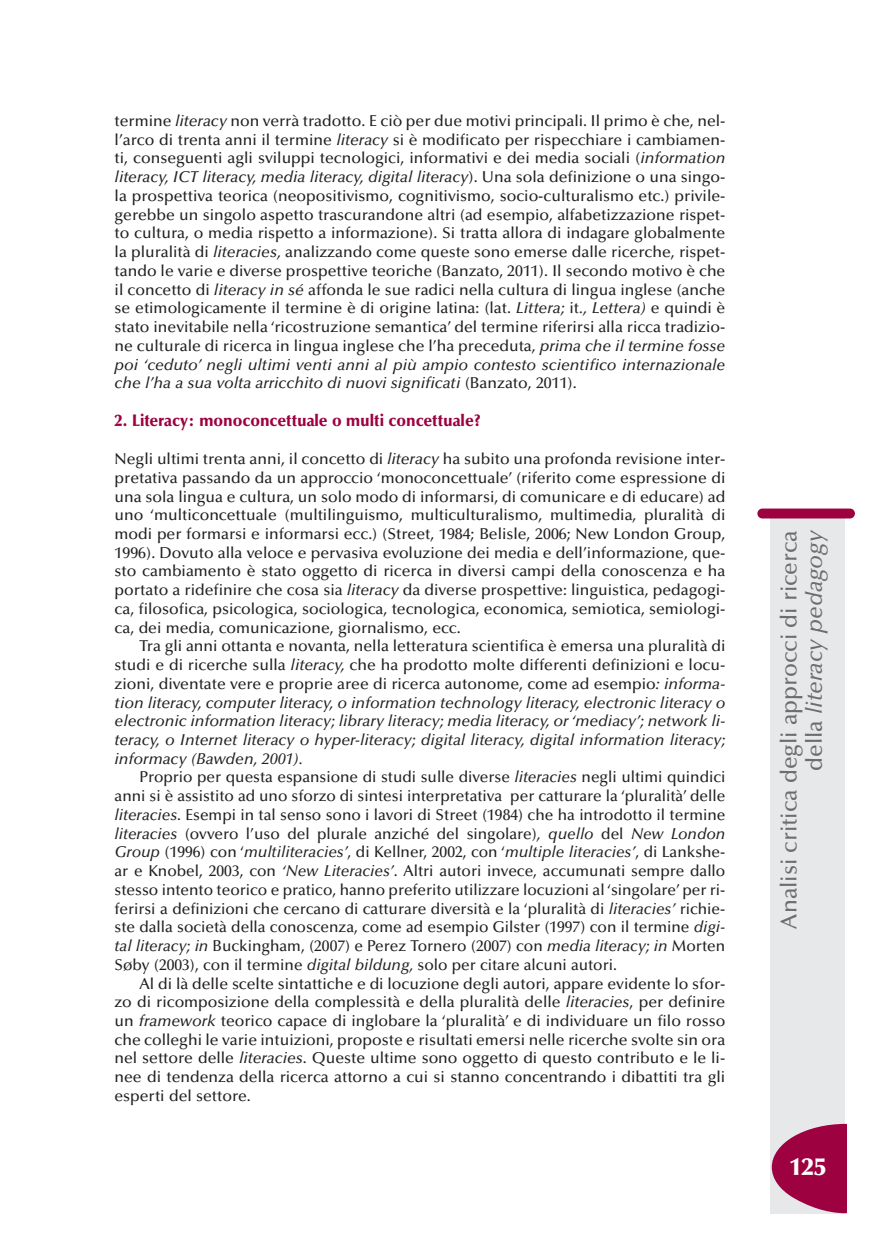
<style>
.page{position:relative;width:869px;height:1241px;background:#fff}
.page>*{position:absolute;margin:0;border:0;box-sizing:border-box;transform-origin:0 0}
.t1{font:900 24.5px "Optima";color:#fff}
.t2{font:500 22.75px/25px "Optima";color:#6c6d70;text-align:right}
.t3{font:900 16.62px "Optima";color:#9d0140;scale:.95 1}
.t4{font:500 15.75px/18.7px "Optima";color:#231f20;text-align:justify}
.t5{font:italic 500 15.75px/18.7px "Optima";color:#231f20;text-align:justify}
.s1{font-style:italic}
.s2{font-style:normal}
</style>
<div class="page">
<div style="left:770px;top:516px;width:74px;height:697px;background:#e7e8e9"></div>
<div style="left:757px;top:508px;width:97px;height:10px;background:#9d0140;border-radius:5px"></div>
<svg style="left:771px;top:1123px;width:76px;height:89px"></svg>
<p class="t4" style="left:114px;top:113px;width:612px">termine <span class="s1">literacy</span> non verrà tradotto. E ciò per due motivi principali. Il primo è che, nel&shy;l’arco di trenta anni il termine <span class="s1">literacy</span> si è modificato per rispecchiare i cambiamen&shy;ti, conseguenti agli sviluppi tecnologici, informativi e dei media sociali (<span class="s1">information literacy, ICT literacy, media literacy, digital literacy</span>). Una sola definizione o una singo&shy;la prospettiva teorica (neopositivismo, cognitivismo, socio-culturalismo etc.) privile&shy;gerebbe un singolo aspetto trascurandone altri (ad esempio, alfabetizzazione rispet&shy;to cultura, o media rispetto a informazione). Si tratta allora di indagare globalmente la pluralità di <span class="s1">literacies,</span> analizzando come queste sono emerse dalle ricerche, rispet&shy;tando le varie e diverse prospettive teoriche (Banzato, 2011). Il secondo motivo è che il concetto di <span class="s1">literacy in sé</span> affonda le sue radici nella cultura di lingua inglese (anche se etimologicamente il termine è di origine latina: (lat. <span class="s1">Littera;</span> it<span class="s1">., Lettera)</span> e quindi è stato inevitabile nella ‘ricostruzione semantica’ del termine riferirsi alla ricca tradizio&shy;ne culturale di ricerca in lingua inglese che l’ha preceduta, <span class="s1">prima che il termine fosse poi ‘ceduto’ negli ultimi venti anni al più ampio contesto scientifico internazionale che l’ha a sua volta arricchito di nuovi significati</span> (Banzato, 2011).</p>
<p class="t3" style="left:115px;top:414px;width:387px">2. Literacy: monoconcettuale o multi concettuale?</p>
<p class="t4" style="left:115px;top:451px;width:612px">Negli ultimi trenta anni, il concetto di <span class="s1">literacy</span> ha subito una profonda revisione inter&shy;pretativa passando da un approccio ‘monoconcettuale’ (riferito come espressione di una sola lingua e cultura, un solo modo di informarsi, di comunicare e di educare) ad uno ‘multiconcettuale (multilinguismo, multiculturalismo, multimedia, pluralità di modi per formarsi e informarsi ecc.) (Street, 1984; Belisle, 2006; New London Group, 1996). Dovuto alla veloce e pervasiva evoluzione dei media e dell’informazione, que&shy;sto cambiamento è stato oggetto di ricerca in diversi campi della conoscenza e ha portato a ridefinire che cosa sia <span class="s1">literacy</span> da diverse prospettive: linguistica, pedagogi&shy;ca, filosofica, psicologica, sociologica, tecnologica, economica, semiotica, semiologi&shy;ca, dei media, comunicazione, giornalismo, ecc.</p>
<p class="t5" style="left:115px;top:638px;width:612px;text-indent:25px"><span class="s2">Tra gli anni ottanta e novanta, nella letteratura scientifica è emersa una pluralità di studi e di ricerche sulla</span> literacy, <span class="s2">che ha prodotto molte differenti definizioni e locu&shy;zioni, diventate vere e proprie aree di ricerca autonome, come ad esempio</span>: informa&shy;tion literacy, computer literacy, o information technology literacy, electronic literacy o electronic information literacy; library literacy; media literacy, or ‘mediacy’; network li&shy;teracy, o Internet literacy o hyper-literacy; digital literacy, digital information literacy; informacy (Bawden, 2001).</p>
<p class="t4" style="left:114px;top:769px;width:612px;text-indent:25px">Proprio per questa espansione di studi sulle diverse <span class="s1">literacies</span> negli ultimi quindici anni si è assistito ad uno sforzo di sintesi interpretativa per catturare la ‘pluralità’ delle <span class="s1">literacies</span>. Esempi in tal senso sono i lavori di Street (1984) che ha introdotto il termine <span class="s1">literacies</span> (ovvero l’uso del plurale anziché del singolare)<span class="s1">, quello</span> del <span class="s1">New London Group</span> (1996) con ‘<span class="s1">multiliteracies’</span>, di Kellner, 2002, con ‘<span class="s1">multiple literacies’</span>, di Lankshe&shy;ar e Knobel, 2003, con <span class="s1">‘New Literacies’</span>. Altri autori invece, accumunati sempre dallo stesso intento teorico e pratico, hanno preferito utilizzare locuzioni al ‘singolare’ per ri&shy;ferirsi a definizioni che cercano di catturare diversità e la ‘pluralità di <span class="s1">literacies’</span> richie&shy;ste dalla società della conoscenza, come ad esempio Gilster (1997) con il termine <span class="s1">digi&shy;tal literacy; in</span> Buckingham, (2007) e Perez Tornero (2007) con <span class="s1">media literacy; in</span> Morten Søby (2003), con il termine <span class="s1">digital bildung,</span> solo per citare alcuni autori.</p>
<p class="t4" style="left:114px;top:975px;width:612px;text-indent:25px">Al di là delle scelte sintattiche e di locuzione degli autori, appare evidente lo sfor&shy;zo di ricomposizione della complessità e della pluralità delle <span class="s1">literacies</span>, per definire un <span class="s1">framework</span> teorico capace di inglobare la ‘pluralità’ e di individuare un filo rosso che colleghi le varie intuizioni, proposte e risultati emersi nelle ricerche svolte sin ora nel settore delle <span class="s1">literacies</span>. Queste ultime sono oggetto di questo contributo e le li&shy;nee di tendenza della ricerca attorno a cui si stanno concentrando i dibattiti tra gli esperti del settore.</p>
<h2 class="t2" style="left:778px;top:928px;width:399px;rotate:-90deg">Analisi critica degli approcci di ricerca della <span class="s1">literacy pedagogy</span></h2>
<h1 class="t1" style="left:789px;top:1156px;width:38px">125</h1>
</div>
